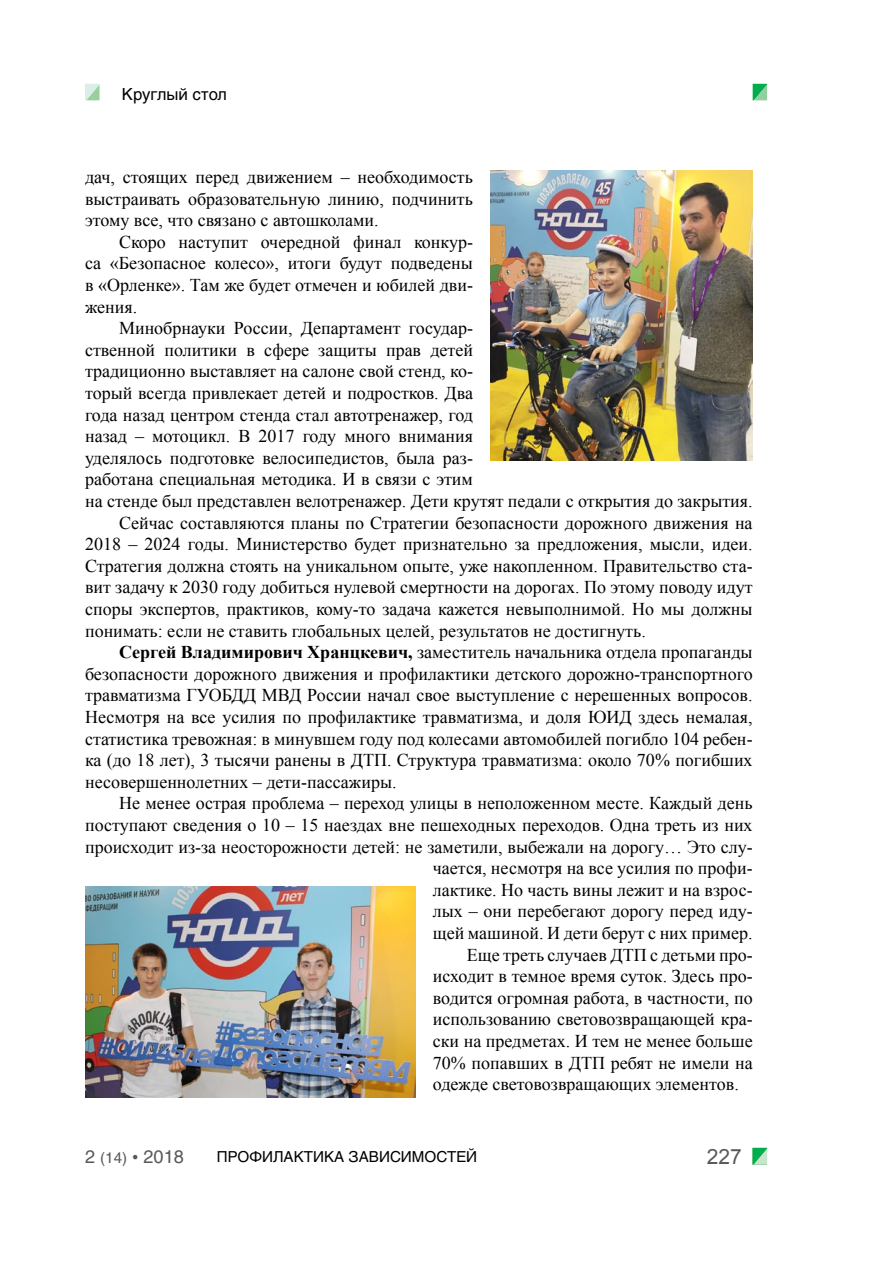
<style>
.page{position:relative;width:893px;height:1263px;background:#fff}
.page>*{position:absolute;margin:0;border:0;box-sizing:border-box;transform-origin:0 0}
.t1{font:21px "Arial";color:#58595b}
.основной_текст{font:18px/21.6px "Times New Roman";color:#000;text-align:justify}
.t2{font:18px "Helios";color:#58595b}
.t3{font:16.5px "Helios";color:#000}
.t4{font:15px "Helios";color:#000}
.s1{font-weight:700}
.s2{font-size:15px}
.s3{font-family:"Times New Roman"}
</style>
<div class="page">
<svg style="left:753px;top:84px;width:14px;height:16px"></svg>
<svg style="left:753px;top:1148px;width:14px;height:16px"></svg>
<svg style="left:85px;top:84px;width:14px;height:16px"></svg>
<img style="left:85px;top:887px;width:331px;height:210px">
<img style="left:490px;top:170px;width:263px;height:291px">
<p class="t3" style="left:122px;top:85px;width:107px">Круглый стол</p>
<p class="основной_текст" style="left:85px;top:166px;width:389px">дач, стоящих перед движением – необходимость выстраивать образовательную линию, подчинить этому все, что связано с автошколами.</p>
<p class="основной_текст" style="left:85px;top:231px;width:389px;text-indent:34px">Скоро наступит очередной финал конкур&shy;са «Безопасное колесо», итоги будут подведены в «Орленке». Там же будет отмечен и юбилей дви&shy;жения.</p>
<p class="основной_текст" style="left:85px;top:317px;width:669px;text-align:left;text-indent:34px">Минобрнауки России, Департамент государ-<br>ственной политики в сфере защиты прав детей<br>традиционно выставляет на салоне свой стенд, ко-<br>торый всегда привлекает детей и подростков. Два<br>года назад центром стенда стал автотренажер, год<br>назад – мотоцикл. В 2017 году много внимания<br>уделялось подготовке велосипедистов, была раз-<br>работана специальная методика. И в связи с этим<br>на стенде был представлен велотренажер. Дети крутят педали с открытия до закрытия.</p>
<p class="основной_текст" style="left:85px;top:511px;width:669px;text-indent:34px">Сейчас составляются планы по Стратегии безопасности дорожного движения на 2018 – 2024 годы. Министерство будет признательно за предложения, мысли, идеи.<br>Стратегия должна стоять на уникальном опыте, уже накопленном. Правительство ста&shy;вит задачу к 2030 году добиться нулевой смертности на дорогах. По этому поводу идут споры экспертов, практиков, кому-то задача кажется невыполнимой. Но мы должны понимать: если не ставить глобальных целей, результатов не достигнуть.</p>
<p class="основной_текст" style="left:85px;top:641px;width:669px;text-indent:34px"><span class="s1">Сергей Владимирович Хранцкевич,</span> заместитель начальника отдела пропаганды безопасности дорожного движения и профилактики детского дорожно-транспортного травматизма ГУОБДД МВД России начал свое выступление с нерешенных вопросов.<br>Несмотря на все усилия по профилактике травматизма, и доля ЮИД здесь немалая, статистика тревожная: в минувшем году под колесами автомобилей погибло 104 ребен&shy;ка (до 18 лет), 3 тысячи ранены в ДТП. Структура травматизма: около 70% погибших несовершеннолетних – дети-пассажиры.</p>
<p class="основной_текст" style="left:85px;top:792px;width:669px;text-align:right">Не менее острая проблема – переход улицы в неположенном месте. Каждый день поступают сведения о 10 – 15 наездах вне пешеходных переходов. Одна треть из них происходит из-за неосторожности детей: не заметили, выбежали на дорогу… Это слу&shy;чается, несмотря на все усилия по профи-<br>лактике. Но часть вины лежит и на взрос-<br>лых – они перебегают дорогу перед иду-<br>щей машиной. И дети берут с них пример.</p>
<p class="основной_текст" style="left:433px;top:943px;width:321px;text-indent:34px">Еще треть случаев ДТП с детьми про&shy;исходит в темное время суток. Здесь про&shy;водится огромная работа, в частности, по использованию световозвращающей кра&shy;ски на предметах. И тем не менее больше 70% попавших в ДТП ребят не имели на одежде световозвращающих элементов.</p>
<p class="t2" style="left:85px;top:1146px;width:100px">2 <span class="s2">(14)</span> <span class="s3">•</span> 2018</p>
<p class="t4" style="left:217px;top:1147px;width:262px">ПРОФИЛАКТИКА ЗАВИСИМОСТЕЙ</p>
<p class="t1" style="left:707px;top:1143px;width:37px">227</p>
</div>
